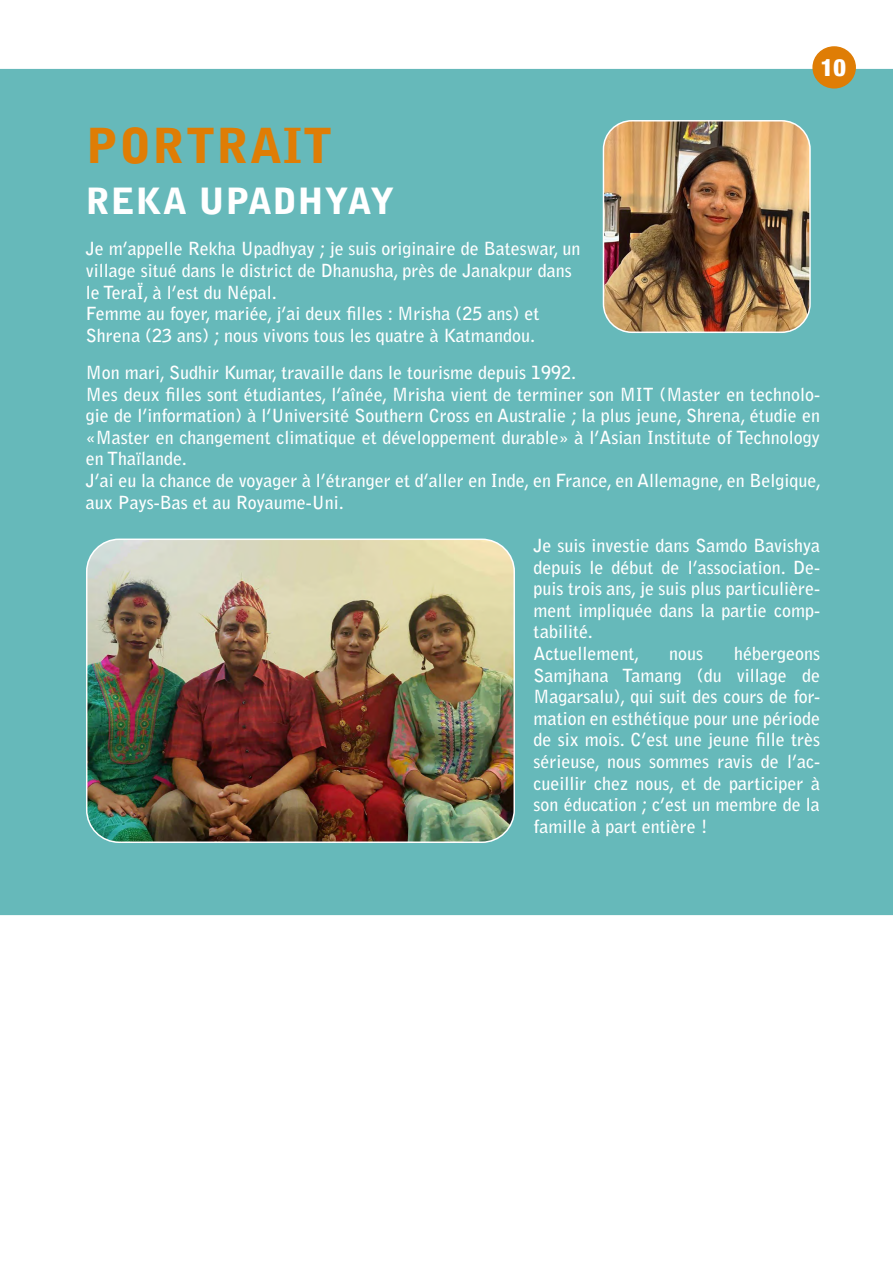
<style>
.page{position:relative;width:893px;height:1263px;background:#fff}
.page>*{position:absolute;margin:0;border:0;box-sizing:border-box;transform-origin:0 0}
.t1{font:900 48px "Bell Gothic Std";letter-spacing:.02em;color:#df7d05}
.t2{font:900 36px "Bell Gothic Std";letter-spacing:.02em;color:#fff}
.t3{font:900 condensed 24px "Helvetica Neue";color:#fff}
.t4{font:700 18px/21.6px "Bell Gothic Std";color:#fff;text-align:justify}
</style>
<div class="page">
<div style="left:0;top:69px;width:893px;height:846px;background:#66b9ba"></div>
<img style="left:87px;top:539px;width:427px;height:303px">
<div style="left:86px;top:538px;width:429px;height:305px;border:2px solid #fff;border-radius:32px"></div>
<img style="left:603px;top:121px;width:207px;height:211px">
<div style="left:603px;top:120px;width:208px;height:213px;border:2px solid #fff;border-radius:28px"></div>
<div style="left:813px;top:47px;width:42px;height:41px;background:#df7d05;border-radius:50%"></div>
<div style="left:812px;top:46px;width:44px;height:43px;border:2px solid #df7d05;border-radius:50%"></div>
<p class="t1" style="left:86px;top:118px;width:248px">PORTRAIT</p>
<p class="t2" style="left:86px;top:180px;width:310px">REKA UPADHYAY</p>
<p class="t4" style="left:86px;top:238px;width:496px;text-align:left">Je m’appelle Rekha Upadhyay ; je suis originaire de Bateswar, un village situé dans le district de Dhanusha, près de Janakpur dans le TeraÏ, à l’est du Népal.</p>
<p class="t4" style="left:86px;top:303px;width:455px">Femme au foyer, mariée, j’ai deux filles : Mrisha (25 ans) et<br>Shrena (23 ans) ; nous vivons tous les quatre à Katmandou.</p>
<p class="t3" style="left:821px;top:47px;width:26px">10</p>
<p class="t4" style="left:86px;top:362px;width:492px">Mon mari, Sudhir Kumar, travaille dans le tourisme depuis 1992.</p>
<p class="t4" style="left:86px;top:383px;width:736px">Mes deux filles sont étudiantes, l’aînée, Mrisha vient de terminer son MIT (Master en technolo&shy;gie de l’information) à l’Université Southern Cross en Australie ; la plus jeune, Shrena, étudie en «Master en changement climatique et développement durable» à l’Asian Institute of Technology en Thaïlande.</p>
<p class="t4" style="left:86px;top:470px;width:737px">J’ai eu la chance de voyager à l’étranger et d’aller en Inde, en France, en Allemagne, en Belgique, aux Pays-Bas et au Royaume-Uni.</p>
<p class="t4" style="left:533px;top:535px;width:288px">Je suis investie dans Samdo Bavishya depuis le début de l’association. De&shy;puis trois ans, je suis plus particulière&shy;ment impliquée dans la partie comp&shy;tabilité.</p>
<p class="t4" style="left:533px;top:643px;width:108px">Actuellement,</p>
<p class="t4" style="left:669px;top:643px;width:36px">nous</p>
<p class="t4" style="left:533px;top:643px;width:288px;text-indent:200px">hébergeons Samjhana Tamang (du village de Magarsalu), qui suit des cours de for&shy;mation en esthétique pour une période de six mois. C’est une jeune fille très sérieuse, nous sommes ravis de l’ac&shy;cueillir chez nous, et de participer à son éducation ; c’est un membre de la famille à part entière !</p>
</div>
